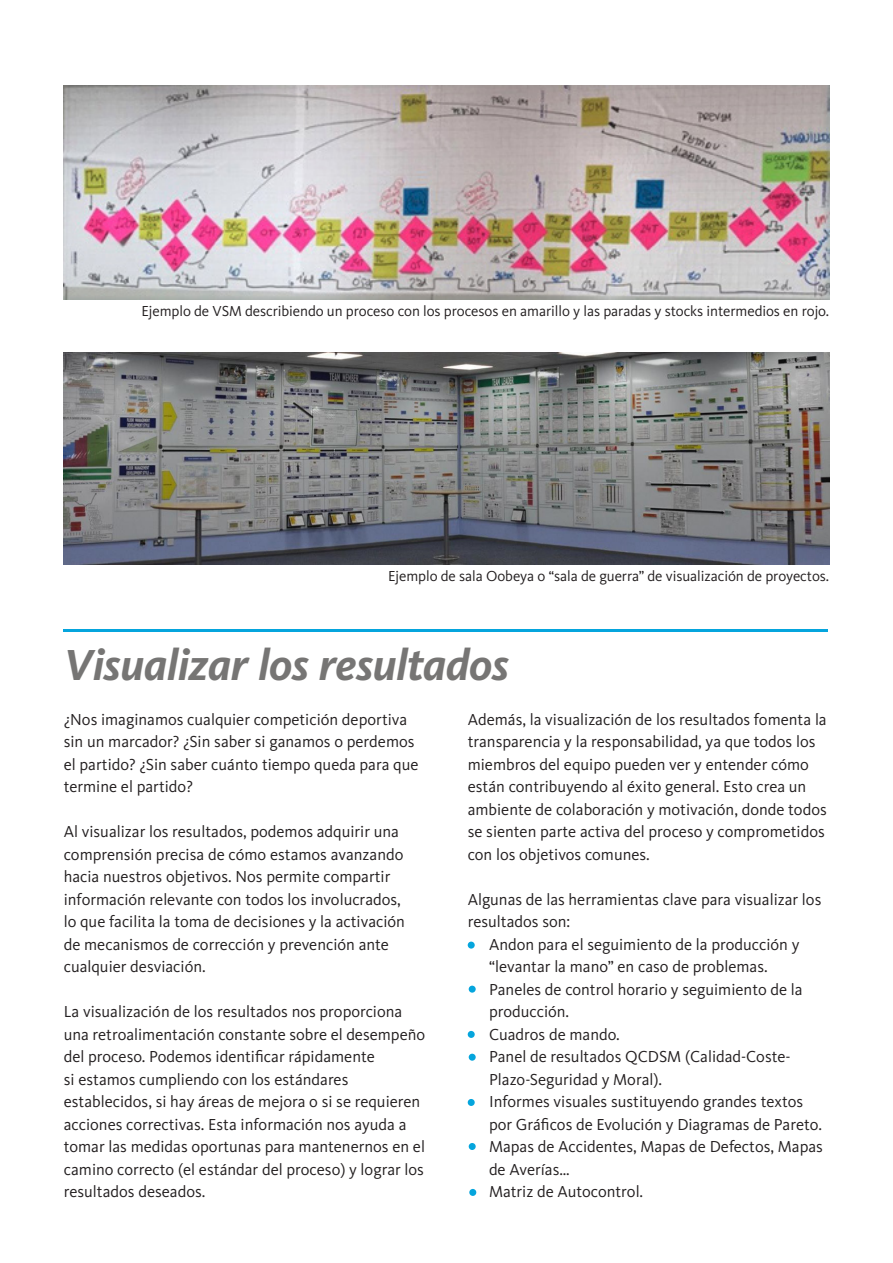
<style>
.page{position:relative;width:893px;height:1263px;background:#fff}
.page>*{position:absolute;margin:0;border:0;box-sizing:border-box;transform-origin:0 0}
.t1{font:italic 700 45px "Kievit OT";letter-spacing:-.01em;color:#767574}
.t2{font:16.5px/22.5px "Kievit OT";color:#231f20}
.t3{font:15px "Kievit OT";letter-spacing:-.005em;color:#231f20}
</style>
<div class="page">
<img style="left:64px;top:353px;width:765px;height:211px">
<img style="left:64px;top:85px;width:766px;height:215px">
<hr style="left:64px;top:629px;width:764px;height:2px;background:#05a5dd">
<div style="left:468px;top:941px;width:7px;height:7px;background:#05a5dd;border-radius:50%"></div>
<div style="left:469px;top:986px;width:7px;height:7px;background:#05a5dd;border-radius:50%"></div>
<div style="left:468px;top:1031px;width:7px;height:7px;background:#05a5dd;border-radius:50%"></div>
<div style="left:469px;top:1054px;width:7px;height:7px;background:#05a5dd;border-radius:50%"></div>
<div style="left:468px;top:1099px;width:7px;height:7px;background:#05a5dd;border-radius:50%"></div>
<div style="left:469px;top:1143px;width:7px;height:7px;background:#05a5dd;border-radius:50%"></div>
<div style="left:469px;top:1189px;width:7px;height:7px;background:#05a5dd;border-radius:50%"></div>
<p class="t3" style="left:142px;top:303px;width:689px">Ejemplo de VSM describiendo un proceso con los procesos en amarillo y las paradas y stocks intermedios en rojo.</p>
<p class="t3" style="left:388px;top:568px;width:442px">Ejemplo de sala Oobeya o “sala de guerra” de visualización de proyectos.</p>
<p class="t1" style="left:64px;top:638px;width:447px">Visualizar los resultados</p>
<p class="t2" style="left:64px;top:708px;width:356px">¿Nos imaginamos cualquier competición deportiva sin un marcador? ¿Sin saber si ganamos o perdemos el partido? ¿Sin saber cuánto tiempo queda para que termine el partido?</p>
<p class="t2" style="left:64px;top:821px;width:343px">Al visualizar los resultados, podemos adquirir una comprensión precisa de cómo estamos avanzando hacia nuestros objetivos. Nos permite compartir información relevante con todos los involucrados, lo que facilita la toma de decisiones y la activación de mecanismos de corrección y prevención ante cualquier desviación.</p>
<p class="t2" style="left:64px;top:1001px;width:363px">La visualización de los resultados nos proporciona una retroalimentación constante sobre el desempeño del proceso. Podemos identificar rápidamente<br>si estamos cumpliendo con los estándares establecidos, si hay áreas de mejora o si se requieren acciones correctivas. Esta información nos ayuda a tomar las medidas oportunas para mantenernos en el camino correcto (el estándar del proceso) y lograr los resultados deseados.</p>
<p class="t2" style="left:468px;top:708px;width:360px">Además, la visualización de los resultados fomenta la transparencia y la responsabilidad, ya que todos los miembros del equipo pueden ver y entender cómo están contribuyendo al éxito general. Esto crea un ambiente de colaboración y motivación, donde todos se sienten parte activa del proceso y comprometidos con los objetivos comunes.</p>
<p class="t2" style="left:468px;top:888px;width:355px">Algunas de las herramientas clave para visualizar los resultados son:</p>
<p class="t2" style="left:489px;top:933px;width:312px">Andon para el seguimiento de la producción y “levantar la mano” en caso de problemas.</p>
<p class="t2" style="left:489px;top:978px;width:315px">Paneles de control horario y seguimiento de la producción.</p>
<p class="t2" style="left:489px;top:1023px;width:132px">Cuadros de mando.</p>
<p class="t2" style="left:489px;top:1046px;width:303px">Panel de resultados QCDSM (Calidad-Coste-<br>Plazo-Seguridad y Moral).</p>
<p class="t2" style="left:489px;top:1091px;width:334px">Informes visuales sustituyendo grandes textos por Gráficos de Evolución y Diagramas de Pareto.</p>
<p class="t2" style="left:489px;top:1136px;width:335px">Mapas de Accidentes, Mapas de Defectos, Mapas de Averías…</p>
<p class="t2" style="left:489px;top:1181px;width:156px">Matriz de Autocontrol.</p>
</div>
